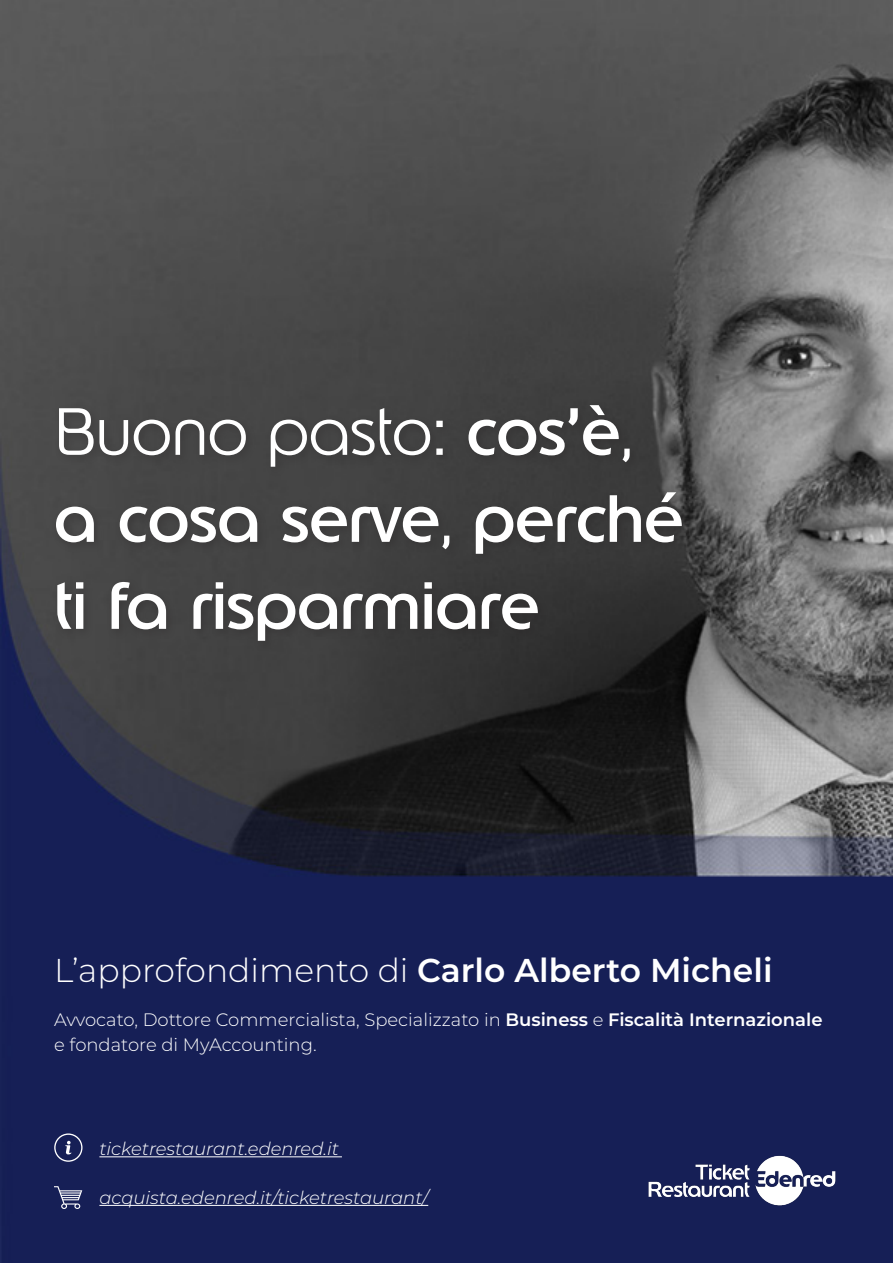
<style>
.page{position:relative;width:893px;height:1263px;background:#fff}
.page>*{position:absolute;margin:0;border:0;box-sizing:border-box;transform-origin:0 0}
.t1{font:66px "Edenred";color:#fff}
.t2{font:300 66px "Edenred";color:#fff}
.t3{font:300 33px "Montserrat";color:#fff}
.t4{font:300 18px "Montserrat";color:#fff}
.t5{font:italic 300 18px "Montserrat";color:#fff}
.s1{font-weight:400}
.s2{font-weight:300}
.s3{font-weight:600}
</style>
<div class="page">
<img style="left:1px;top:0;width:891px;height:1263px">
<div style="left:51px;top:400px;width:642px;height:252px;background:#231f20;opacity:.3"></div>
<img style="left:645px;top:1153px;width:194px;height:56px">
<hr style="left:99px;top:1156px;width:243px;height:1px;background:#fff">
<hr style="left:99px;top:1205px;width:329px;height:1px;background:#fff">
<svg style="left:54px;top:1186px;width:28px;height:23px"></svg>
<svg style="left:54px;top:1133px;width:29px;height:29px"></svg>
<p class="t2" style="left:54px;top:388px;width:581px">Buono pasto: <span class="s1">cos’è</span>,</p>
<p class="t1" style="left:54px;top:474px;width:631px">a cosa serve<span class="s2">,</span> perché</p>
<p class="t1" style="left:54px;top:561px;width:487px">ti fa risparmiare</p>
<p class="t3" style="left:54px;top:948px;width:720px">L’approfondimento di <span class="s3">Carlo Alberto Micheli</span></p>
<p class="t4" style="left:54px;top:1007px;width:770px">Avvocato, Dottore Commercialista, Specializzato in <span class="s3">Business</span> e <span class="s3">Fiscalità Internazionale</span></p>
<p class="t4" style="left:54px;top:1033px;width:264px">e fondatore di MyAccounting.</p>
<p class="t5" style="left:99px;top:1136px;width:241px">ticketrestaurant.edenred.it</p>
<p class="t5" style="left:99px;top:1185px;width:330px">acquista.edenred.it/ticketrestaurant/</p>
</div>
